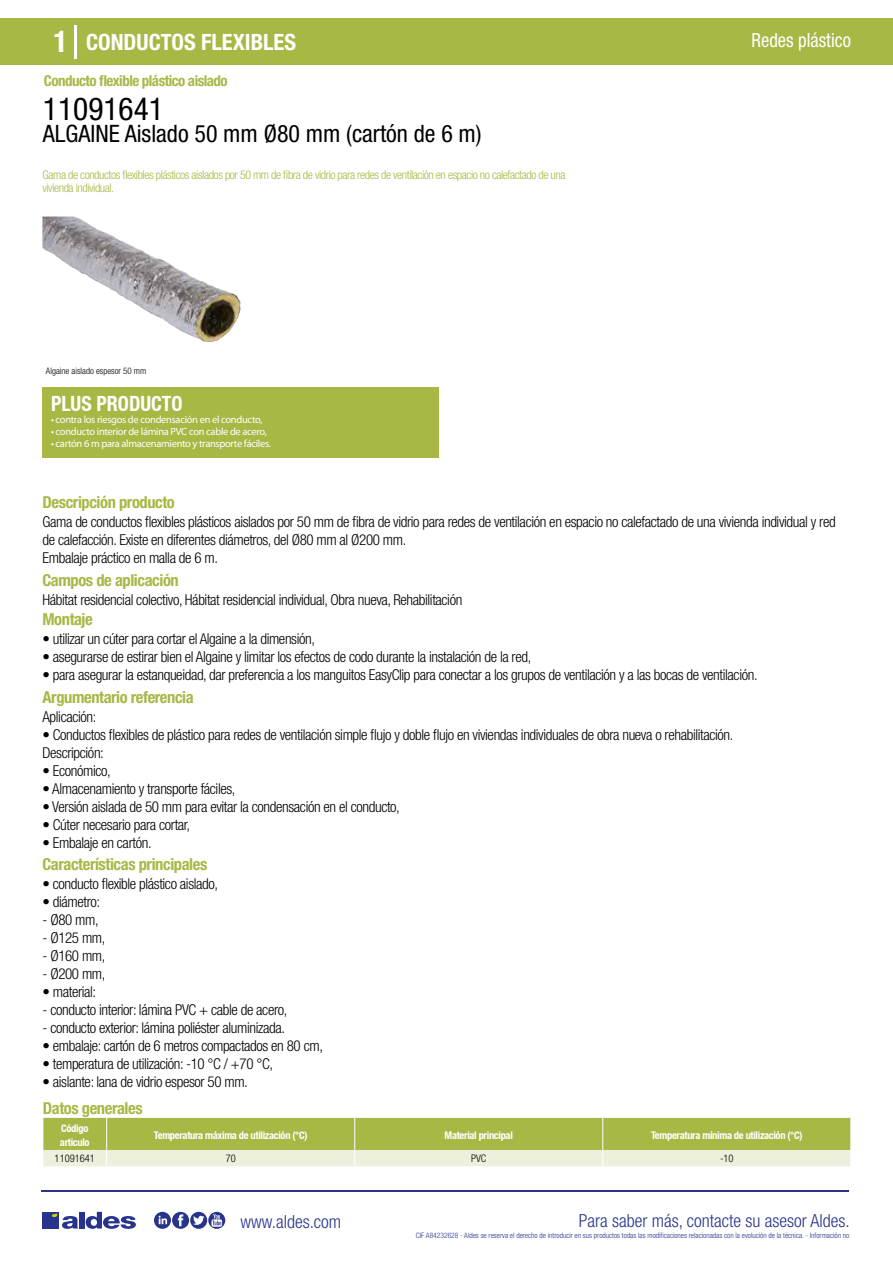
<style>
.page{position:relative;width:893px;height:1263px;background:#fff}
.page>*{position:absolute;margin:0;border:0;box-sizing:border-box;transform-origin:0 0}
.t1{font:condensed 31.5px "Helvetica Neue LT Std";color:#000}
.t2{font:condensed 24px "Helvetica Neue LT Std";color:#000}
.t3{font:700 condensed 22.5px "Helvetica Neue LT Std";color:#fff}
.t4{font:700 condensed 21px "Helvetica Neue";color:#fff;scale:.95 1}
.t5{font:condensed 19.5px "Helvetica Neue LT Std";color:#fff;scale:.95 1}
.t6{font:300 condensed 18px "Helvetica Neue";color:#28348b}
.t7{font:700 condensed 16.5px "Helvetica Neue LT Std";letter-spacing:-.025em;color:#a9b745}
.t8{font:300 condensed 15px/18px "Helvetica Neue LT Std";letter-spacing:-.025em;color:#000}
.t9{font:700 condensed 15px "Helvetica Neue LT Std";letter-spacing:-.035em;color:#a9b745}
.t10{font:300 condensed 12px/13.5px "Helvetica Neue LT Std";letter-spacing:-.035em;color:#a9b745}
.t11{font:10.5px "Myriad Pro";letter-spacing:-.03em;color:#fff}
.t12{font:700 condensed 10.5px/13.5px "Helvetica Neue";letter-spacing:-.03em;color:#fff}
.t13{font:300 condensed 10.5px "Helvetica Neue";color:#000}
.t14{font:300 condensed 9px "Helvetica Neue";color:#000}
.t15{font:300 condensed 7.5px "Helvetica Neue";color:#28348b}
.s1{font-size:30px}
</style>
<div class="page">
<div style="left:0;top:18px;width:893px;height:46px;background:#a9b745"></div>
<div style="left:43px;top:387px;width:396px;height:70px;background:#a9b745"></div>
<hr style="left:74px;top:25px;width:2px;height:33px;background:#fff">
<svg style="left:43px;top:216px;width:198px;height:126px"></svg>
<svg style="left:43px;top:1118px;width:808px;height:49px;background:#c1cb7a"></svg>
<hr style="left:41px;top:1190px;width:808px;height:1px;background:#28348b">
<svg style="left:154px;top:1212px;width:71px;height:17px"></svg>
<div style="left:42px;top:1212px;width:17px;height:16px;background:#28348b"></div>
<div style="left:79px;top:1212px;width:5px;height:16px;background:#28348b"></div>
<svg style="left:86px;top:1212px;width:50px;height:17px"></svg>
<svg style="left:52px;top:1213px;width:26px;height:16px"></svg>
<h3 class="t3" style="left:54px;top:28px;width:244px"><span class="s1">1</span> CONDUCTOS FLEXIBLES</h3>
<h3 class="t5" style="left:751px;top:29px;width:106px">Redes plástico</h3>
<p class="t9" style="left:44px;top:71px;width:185px">Conducto flexible plástico aislado</p>
<h1 class="t1" style="left:43px;top:91px;width:122px">11091641</h1>
<h2 class="t2" style="left:43px;top:120px;width:440px">ALGAINE Aislado 50 mm Ø80 mm (cartón de 6 m)</h2>
<p class="t10" style="left:43px;top:167px;width:524px">Gama de conductos flexibles plásticos aislados por 50 mm de fibra de vidrio para redes de ventilación en espacio no calefactado de una vivienda individual.</p>
<p class="t14" style="left:46px;top:365px;width:102px">Algaine aislado espesor 50 mm</p>
<h3 class="t4" style="left:51px;top:391px;width:140px">PLUS PRODUCTO</h3>
<p class="t11" style="left:51px;top:413px;width:213px">• contra los riesgos de condensación en el conducto,</p>
<p class="t11" style="left:51px;top:425px;width:217px">• conducto interior de lámina PVC con cable de acero,</p>
<p class="t11" style="left:51px;top:437px;width:221px">• cartón 6 m para almacenamiento y transporte fáciles.</p>
<p class="t7" style="left:43px;top:492px;width:134px">Descripción producto</p>
<p class="t8" style="left:43px;top:513px;width:795px">Gama de conductos flexibles plásticos aislados por 50 mm de fibra de vidrio para redes de ventilación en espacio no calefactado de una vivienda individual y red de calefacción. Existe en diferentes diámetros, del Ø80 mm al Ø200 mm.<br>Embalaje práctico en malla de 6 m.</p>
<p class="t8" style="left:43px;top:590px;width:421px">Hábitat residencial colectivo, Hábitat residencial individual, Obra nueva, Rehabilitación</p>
<p class="t8" style="left:43px;top:630px;width:274px">• utilizar un cúter para cortar el Algaine a la dimensión,</p>
<p class="t8" style="left:43px;top:648px;width:490px">• asegurarse de estirar bien el Algaine y limitar los efectos de codo durante la instalación de la red,</p>
<p class="t8" style="left:43px;top:666px;width:717px">• para asegurar la estanqueidad, dar preferencia a los manguitos EasyClip para conectar a los grupos de ventilación y a las bocas de ventilación.</p>
<p class="t7" style="left:43px;top:570px;width:138px">Campos de aplicación</p>
<p class="t7" style="left:43px;top:609px;width:52px">Montaje</p>
<p class="t7" style="left:43px;top:687px;width:153px">Argumentario referencia</p>
<p class="t8" style="left:43px;top:708px;width:55px">Aplicación:</p>
<p class="t8" style="left:43px;top:726px;width:692px">• Conductos flexibles de plástico para redes de ventilación simple flujo y doble flujo en viviendas individuales de obra nueva o rehabilitación.<br>Descripción:</p>
<p class="t8" style="left:43px;top:762px;width:70px">• Económico,</p>
<p class="t8" style="left:43px;top:780px;width:194px">• Almacenamiento y transporte fáciles,</p>
<p class="t8" style="left:43px;top:798px;width:359px">• Versión aislada de 50 mm para evitar la condensación en el conducto,</p>
<p class="t8" style="left:43px;top:816px;width:149px">• Cúter necesario para cortar,</p>
<p class="t8" style="left:43px;top:834px;width:111px">• Embalaje en cartón.</p>
<p class="t7" style="left:43px;top:854px;width:166px">Características principales</p>
<p class="t8" style="left:43px;top:875px;width:177px">• conducto flexible plástico aislado,</p>
<p class="t8" style="left:43px;top:893px;width:59px">• diámetro:</p>
<p class="t8" style="left:43px;top:911px;width:58px">- Ø80 mm,</p>
<p class="t8" style="left:43px;top:929px;width:64px">- Ø125 mm,</p>
<p class="t8" style="left:43px;top:947px;width:64px">- Ø160 mm,</p>
<p class="t8" style="left:43px;top:965px;width:64px">- Ø200 mm,</p>
<p class="t8" style="left:43px;top:983px;width:55px">• material:</p>
<p class="t8" style="left:43px;top:1001px;width:246px">- conducto interior: lámina PVC + cable de acero,</p>
<p class="t8" style="left:43px;top:1019px;width:244px">- conducto exterior: lámina poliéster aluminizada.</p>
<p class="t8" style="left:43px;top:1037px;width:282px">• embalaje: cartón de 6 metros compactados en 80 cm,</p>
<p class="t8" style="left:43px;top:1055px;width:232px">• temperatura de utilización: -10 °C / +70 °C,</p>
<p class="t8" style="left:43px;top:1073px;width:207px">• aislante: lana de vidrio espesor 50 mm.</p>
<p class="t7" style="left:43px;top:1098px;width:101px">Datos generales</p>
<p class="t12" style="left:60px;top:1121px;width:31px">Código articulo</p>
<p class="t12" style="left:154px;top:1128px;width:155px">Temperatura máxima de utilización (°C)</p>
<p class="t12" style="left:445px;top:1128px;width:70px">Material principal</p>
<p class="t12" style="left:651px;top:1128px;width:153px">Temperatura mínima de utilización (°C)</p>
<p class="t13" style="left:55px;top:1153px;width:42px">11091641</p>
<p class="t13" style="left:226px;top:1153px;width:12px">70</p>
<p class="t13" style="left:471px;top:1153px;width:17px">PVC</p>
<p class="t13" style="left:720px;top:1153px;width:15px">-10</p>
<p class="t6" style="left:240px;top:1211px;width:102px">www.aldes.com</p>
<p class="t6" style="left:579px;top:1211px;width:272px">Para saber más, contacte su asesor Aldes.</p>
<p class="t15" style="left:416px;top:1230px;width:435px">CIF A84232628 - Aldes se reserva el derecho de introducir en sus productos todas las modificaciones relacionadas con la evolución de la técnica. - Información no</p>
</div>
